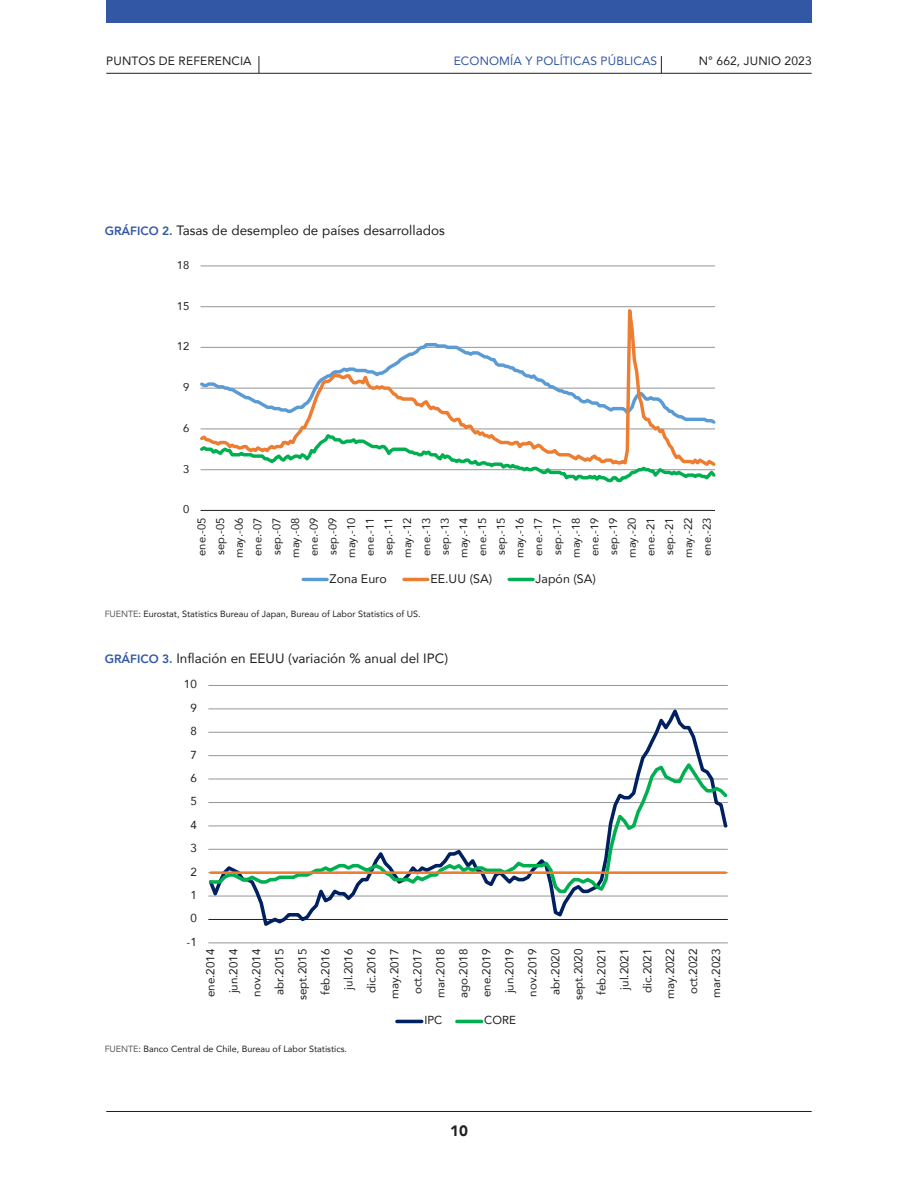
<style>
.page{position:relative;width:918px;height:1188px;background:#fff}
.page>*{position:absolute;margin:0;border:0;box-sizing:border-box;transform-origin:0 0}
.t1{font:900 15px "Avenir";color:#231f20}
.tit_graf_cuadros{font:13.5px "Avenir";color:#231f20}
.t2{font:12.45px "Avenir";color:#231f20}
.t3{font:12px "Avenir";letter-spacing:.01em;color:#231f20}
.t4{font:12px "Avenir";letter-spacing:.01em;color:#3257a4}
.t5{font:11.55px/23px "Avenir";letter-spacing:.005em;color:#231f20;text-align:right}
.t6{font:11.25px/18.8px "Avenir";letter-spacing:.005em;color:#231f20;text-align:justify}
.text_fuente{font:9px "Avenir";color:#231f20}
.s1{font-weight:800;font-size:12px;color:#3257a4}
.s2{color:#57585a}
</style>
<div class="page">
<hr style="left:106px;top:1111px;width:706px;height:1px;background:#231f20">
<div style="left:106px;top:0;width:706px;height:23px;background:#3257a4"></div>
<hr style="left:106px;top:73px;width:706px;height:1px;background:#231f20">
<svg style="left:259px;top:56px;width:1px;height:17px"></svg>
<svg style="left:661px;top:56px;width:1px;height:17px"></svg>
<hr style="left:201px;top:510px;width:514px;height:1px;background:#231f20">
<svg style="left:200px;top:266px;width:516px;height:165px"></svg>
<svg style="left:200px;top:431px;width:516px;height:52px"></svg>
<hr style="left:303px;top:578px;width:24px;height:3px;background:#5b9bd5">
<hr style="left:404px;top:578px;width:24px;height:3px;background:#ed7d31">
<hr style="left:509px;top:578px;width:24px;height:3px;background:#00b050">
<hr style="left:208px;top:943px;width:520px;height:1px;background:#939598">
<hr style="left:208px;top:685px;width:520px;height:1px;background:#939598">
<svg style="left:208px;top:708px;width:520px;height:218px"></svg>
<svg style="left:208px;top:759px;width:520px;height:136px"></svg>
<hr style="left:211px;top:871px;width:515px;height:3px;background:#ed7d31">
<hr style="left:397px;top:1020px;width:25px;height:3px;background:#002060">
<hr style="left:457px;top:1020px;width:25px;height:3px;background:#00b050">
<p class="t3" style="left:106px;top:51px;width:147px">PUNTOS DE REFERENCIA</p>
<p class="t4" style="left:454px;top:51px;width:205px">ECONOMÍA Y POLÍTICAS PÚBLICAS</p>
<p class="t3" style="left:699px;top:52px;width:114px">N° 662, JUNIO 2023</p>
<p class="tit_graf_cuadros" style="left:105px;top:219px;width:342px"><span class="s1">GRÁFICO 2.</span> Tasas de desempleo de países desarrollados</p>
<p class="t6" style="left:177px;top:255px;width:14px">18</p>
<p class="t6" style="left:177px;top:296px;width:14px">15</p>
<p class="t6" style="left:177px;top:337px;width:14px">12</p>
<p class="t6" style="left:183px;top:377px;width:8px">9</p>
<p class="t6" style="left:183px;top:418px;width:8px">6</p>
<p class="t6" style="left:183px;top:459px;width:8px">3</p>
<p class="t6" style="left:183px;top:500px;width:8px">0</p>
<p class="t6" style="left:192px;top:558px;width:42px;rotate:-90deg">ene.-05 sep.-05 may.-06 ene.-07 sep.-07 may.-08 ene.-09 sep.-09 may.-10 ene.-11 sep.-11 may.-12 ene.-13 sep.-13 may.-14 ene.-15 sep.-15 may.-16 ene.-17 sep.-17 may.-18 ene.-19 sep.-19 may.-20 ene.-21 sep.-21 may.-22 ene.-23</p>
<p class="t2" style="left:330px;top:568px;width:59px">Zona Euro</p>
<p class="t2" style="left:430px;top:568px;width:63px">EE.UU (SA)</p>
<p class="t2" style="left:536px;top:568px;width:62px">Japón (SA)</p>
<p class="text_fuente" style="left:105px;top:606px;width:317px"><span class="s2">FUENTE</span>: Eurostat, Statistics Bureau of Japan, Bureau of Labor Statistics of US.</p>
<p class="tit_graf_cuadros" style="left:105px;top:647px;width:345px"><span class="s1">GRÁFICO 3.</span> Inflación en EEUU (variación % anual del IPC)</p>
<p class="t5" style="left:184px;top:673px;width:14px">10</p>
<p class="t5" style="left:190px;top:696px;width:8px">9</p>
<p class="t5" style="left:190px;top:719px;width:8px">8</p>
<p class="t5" style="left:190px;top:743px;width:8px">7</p>
<p class="t5" style="left:190px;top:766px;width:8px">6</p>
<p class="t5" style="left:190px;top:790px;width:8px">5</p>
<p class="t5" style="left:190px;top:813px;width:8px">4</p>
<p class="t5" style="left:190px;top:836px;width:8px">3</p>
<p class="t5" style="left:190px;top:860px;width:8px">2</p>
<p class="t5" style="left:190px;top:883px;width:8px">1</p>
<p class="t5" style="left:190px;top:907px;width:8px">0</p>
<p class="t5" style="left:186px;top:930px;width:12px">-1</p>
<p class="t5" style="left:199px;top:1000px;width:53px;rotate:-90deg">ene.2014 jun.2014 nov.2014 abr.2015 sept.2015 feb.2016 jul.2016 dic.2016 may.2017 oct.2017 mar.2018 ago.2018 ene.2019 jun.2019 nov.2019 abr.2020 sept.2020 feb.2021 jul.2021 dic.2021 may.2022 oct.2022 mar.2023</p>
<p class="t5" style="left:424px;top:1009px;width:20px">IPC</p>
<p class="t5" style="left:484px;top:1009px;width:33px">CORE</p>
<p class="text_fuente" style="left:105px;top:1042px;width:244px"><span class="s2">FUENTE</span>: Banco Central de Chile, Bureau of Labor Statistics.</p>
<p class="t1" style="left:450px;top:1118px;width:19px">10</p>
</div>
